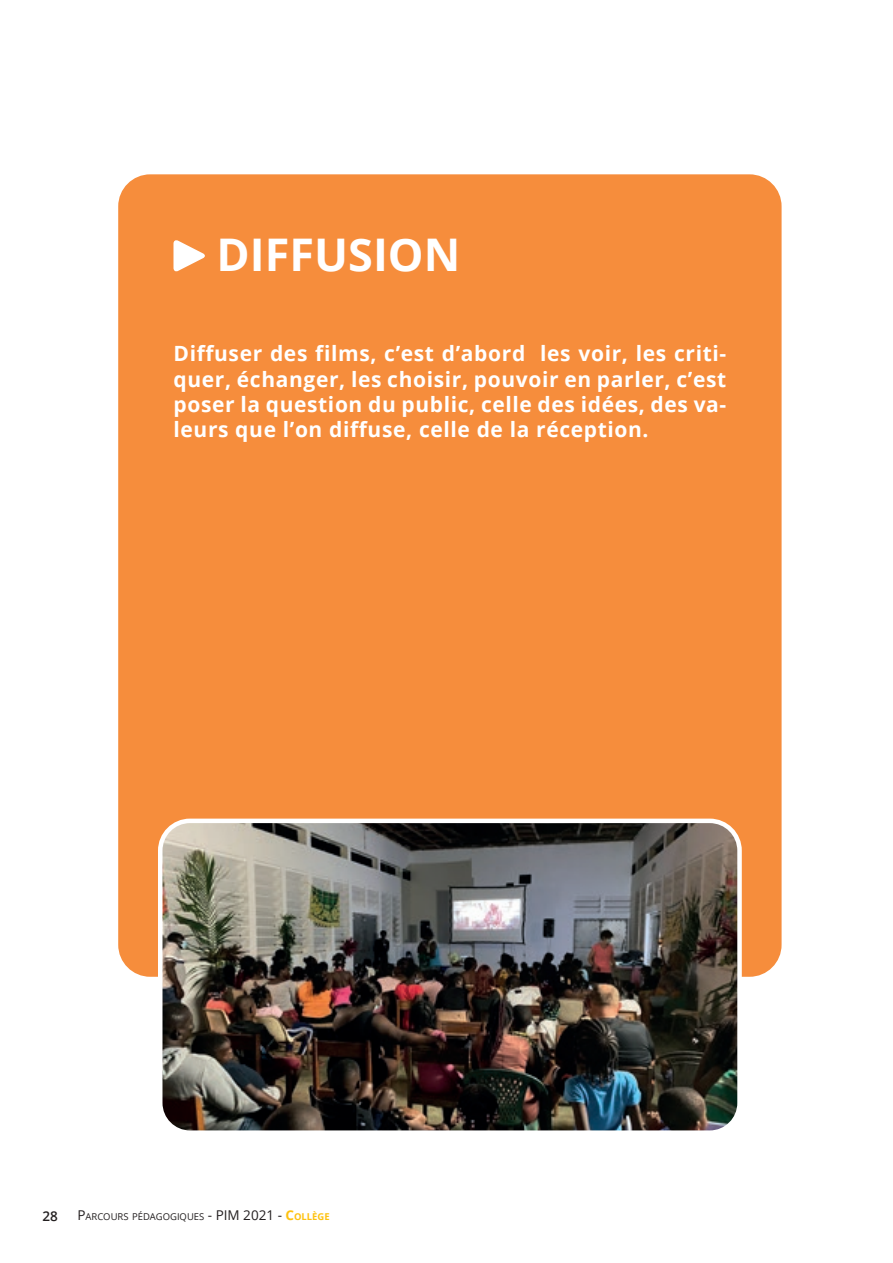
<style>
.page{position:relative;width:893px;height:1263px;background:#fff}
.page>*{position:absolute;margin:0;border:0;box-sizing:border-box;transform-origin:0 0}
.t1{font:700 45px "Open Sans";color:#fff}
.t2{font:700 21px/25.2px "Open Sans";letter-spacing:.03em;color:#fff;text-align:justify}
.t3{font:600 13.5px "Open Sans";color:#231f20}
.t4{font:9.45px "Open Sans";color:#231f20}
.s1{font-size:13.5px}
.s2{font-weight:700;font-size:13.5px;color:#fec210}
.s3{font-weight:700;color:#fec210}
</style>
<div class="page">
<div style="left:120px;top:177px;width:659px;height:797px;background:#f68d3c;border-radius:30px"></div>
<div style="left:118px;top:174px;width:664px;height:803px;border:4px solid #f68d3c;border-radius:30px"></div>
<svg style="left:173px;top:240px;width:32px;height:32px"></svg>
<img style="left:163px;top:824px;width:574px;height:306px">
<div style="left:158px;top:819px;width:584px;height:316px;border:4px solid #fff;border-radius:30px"></div>
<h1 class="t1" style="left:217px;top:223px;width:245px">DIFFUSION</h1>
<p class="t2" style="left:173px;top:341px;width:554px">Diffuser des films, c’est d’abord les voir, les criti&shy;quer, échanger, les choisir, pouvoir en parler, c’est poser la question du public, celle des idées, des va&shy;leurs que l’on diffuse, celle de la réception.</p>
<p class="t3" style="left:43px;top:1207px;width:17px">28</p>
<p class="t4" style="left:77px;top:1210px;width:254px"><span class="s1">P</span>ARCOURS PÉDAGOGIQUES <span class="s1">- PI M 2021 -</span> <span class="s2">C</span><span class="s3">ollège</span></p>
</div>
